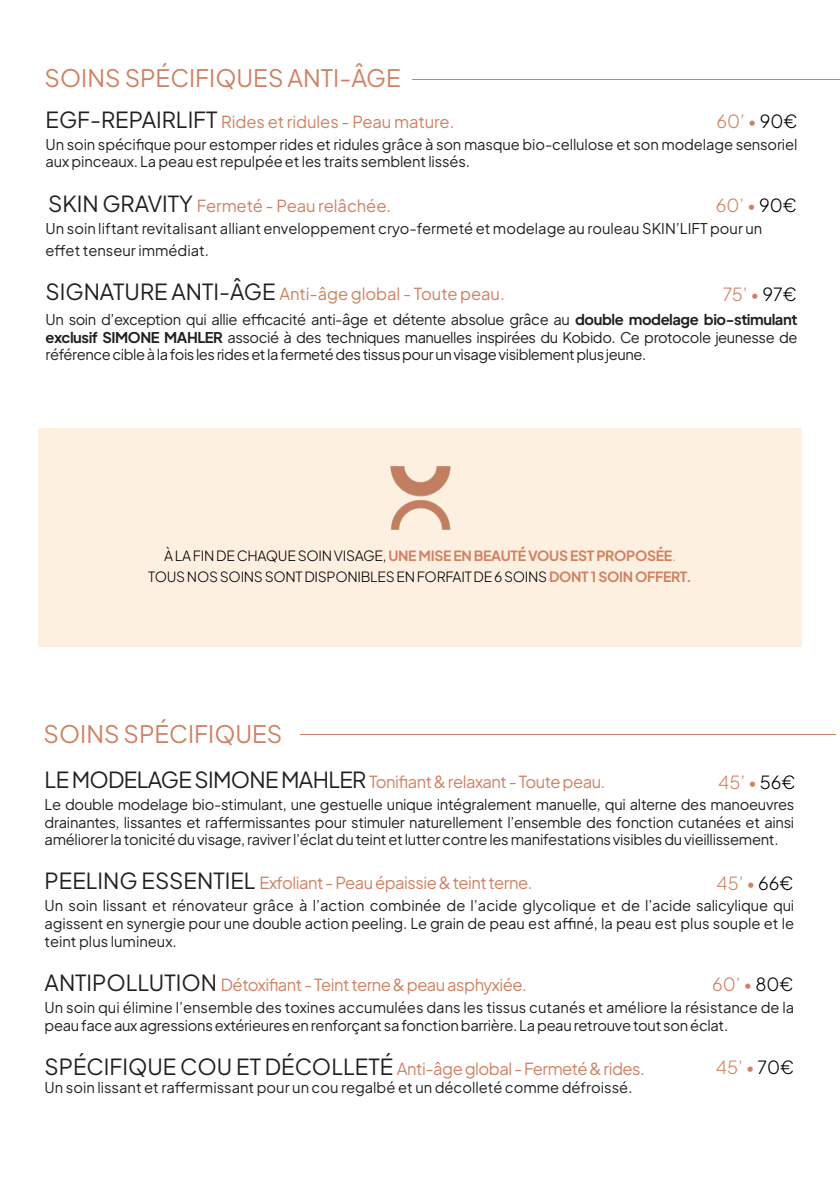
<style>
.page{position:relative;width:840px;height:1191px;background:#fff}
.page>*{position:absolute;margin:0;border:0;box-sizing:border-box;transform-origin:0 0}
.t1{font:24px "Plus Jakarta Sans";color:#d08162}
.t2{font:300 18px "Plus Jakarta Sans";color:#d08162}
.t3{font:16.6px "Plus Jakarta Sans";letter-spacing:-.03em;color:#d08162}
.t4{font:16.6px "Plus Jakarta Sans";letter-spacing:-.005em;color:#d08162}
.t5{font:14.8px/17.6px "Plus Jakarta Sans";letter-spacing:-.01em;color:#231f20}
.Textes{font:300 14px "Plus Jakarta Sans";letter-spacing:-.02em;color:#000001}
.Textes-2{font:700 14px "Plus Jakarta Sans";letter-spacing:-.02em;color:#d08162}
.s1{font-size:22px;color:#231f20}
.s2{font-weight:700}
.s3{color:#000001}
.s4{font-weight:300;color:#000001}
.s5{font-weight:300}
.s6{font-weight:700;color:#d08162}
</style>
<div class="page">
<div style="left:38px;top:428px;width:763px;height:218px;background:#fef0e0"></div>
<img style="left:390px;top:466px;width:61px;height:64px">
<hr style="left:412px;top:79px;width:427px;height:1px;background:#d08162">
<hr style="left:300px;top:734px;width:535px;height:1px;background:#d08162">
<p class="t1" style="left:45px;top:59px;width:357px">SOINS SPÉCIFIQUES ANTI-ÂGE</p>
<p class="t4" style="left:46px;top:108px;width:410px"><span class="s1">EGF-REPAIRLIFT</span> Rides et ridules - Peau mature.</p>
<p class="t5" style="left:46px;top:134px;width:753px">Un soin spécifique pour estomper rides et ridules grâce à son masque bio-cellulose et son modelage sensoriel aux pinceaux. La peau est repulpée et les traits semblent lissés.</p>
<p class="t4" style="left:48px;top:192px;width:344px"><span class="s1">SKIN GRAVITY</span> Fermeté - Peau relâchée.</p>
<p class="t5" style="left:46px;top:216px;width:718px;line-height:22px">Un soin liftant revitalisant alliant enveloppement cryo-fermeté et modelage au rouleau SKIN’LIFT pour un effet tenseur immédiat.</p>
<p class="t4" style="left:46px;top:280px;width:460px"><span class="s1">SIGNATURE ANTI-ÂGE</span> Anti-âge global - Toute peau.</p>
<p class="t5" style="left:46px;top:309px;width:753px;text-align:justify">Un soin d’exception qui allie efficacité anti-âge et détente absolue grâce au <span class="s2">double modelage bio-stimulant exclusif SIMONE MAHLER</span> associé à des techniques manuelles inspirées du Kobido. Ce protocole jeunesse de référence cible à la fois les rides et la fermeté des tissus pour un visage visiblement plus jeune.</p>
<p class="t2" style="left:716px;top:107px;width:82px">60’ • <span class="s3">90€</span></p>
<p class="t2" style="left:715px;top:190px;width:82px">60’ • <span class="s3">90€</span></p>
<p class="t2" style="left:722px;top:279px;width:76px">75’ • <span class="s3">97€</span></p>
<p class="Textes-2" style="left:164px;top:543px;width:513px"><span class="s4">À LA FIN DE CHAQUE SOIN VISAGE,</span> UNE MISE EN BEAUTÉ VOUS EST PROPOSÉE<span class="s5">.</span></p>
<p class="Textes" style="left:148px;top:566px;width:544px">TOUS NOS SOINS SONT DISPONIBLES EN FORFAIT DE 6 SOINS<span class="s6">DONT 1 SOIN OFFERT.</span></p>
<p class="t1" style="left:44px;top:714px;width:240px">SOINS SPÉCIFIQUES</p>
<p class="t3" style="left:45px;top:768px;width:562px"><span class="s1">LE MODELAGE SIMONE MAHLER</span> Tonifiant &amp; relaxant - Toute peau.</p>
<p class="t5" style="left:45px;top:794px;width:750px;text-align:justify">Le double modelage bio-stimulant, une gestuelle unique intégralement manuelle, qui alterne des manoeuvres drainantes, lissantes et raffermissantes pour stimuler naturellement l’ensemble des fonction cutanées et ainsi améliorer la tonicité du visage, raviver l’éclat du teint et lutter contre les manifestations visibles du vieillissement.</p>
<p class="t3" style="left:45px;top:869px;width:489px"><span class="s1">PEELING ESSENTIEL</span> Exfoliant - Peau épaissie &amp; teint terne.</p>
<p class="t5" style="left:45px;top:895px;width:750px;text-align:justify">Un soin lissant et rénovateur grâce à l’action combinée de l’acide glycolique et de l’acide salicylique qui agissent en synergie pour une double action peeling. Le grain de peau est affiné, la peau est plus souple et le teint plus lumineux.</p>
<p class="t3" style="left:45px;top:971px;width:483px"><span class="s1">ANTIPOLLUTION</span> Détoxifiant - Teint terne &amp; peau asphyxiée.</p>
<p class="t5" style="left:45px;top:997px;width:750px">Un soin qui élimine l’ensemble des toxines accumulées dans les tissus cutanés et améliore la résistance de la peau face aux agressions extérieures en renforçant sa fonction barrière. La peau retrouve tout son éclat.</p>
<p class="t3" style="left:45px;top:1055px;width:601px"><span class="s1">SPÉCIFIQUE COU ET DÉCOLLETÉ</span> Anti-âge global - Fermeté &amp; rides.</p>
<p class="t5" style="left:45px;top:1076px;width:589px">Un soin lissant et raffermissant pour un cou regalbé et un décolleté comme défroissé.</p>
<p class="t2" style="left:717px;top:767px;width:79px">45’ • <span class="s3">56€</span></p>
<p class="t2" style="left:716px;top:868px;width:79px">45’ • <span class="s3">66€</span></p>
<p class="t2" style="left:711px;top:969px;width:83px">60’ • <span class="s3">80€</span></p>
<p class="t2" style="left:715px;top:1053px;width:80px">45’ • <span class="s3">70€</span></p>
</div>
